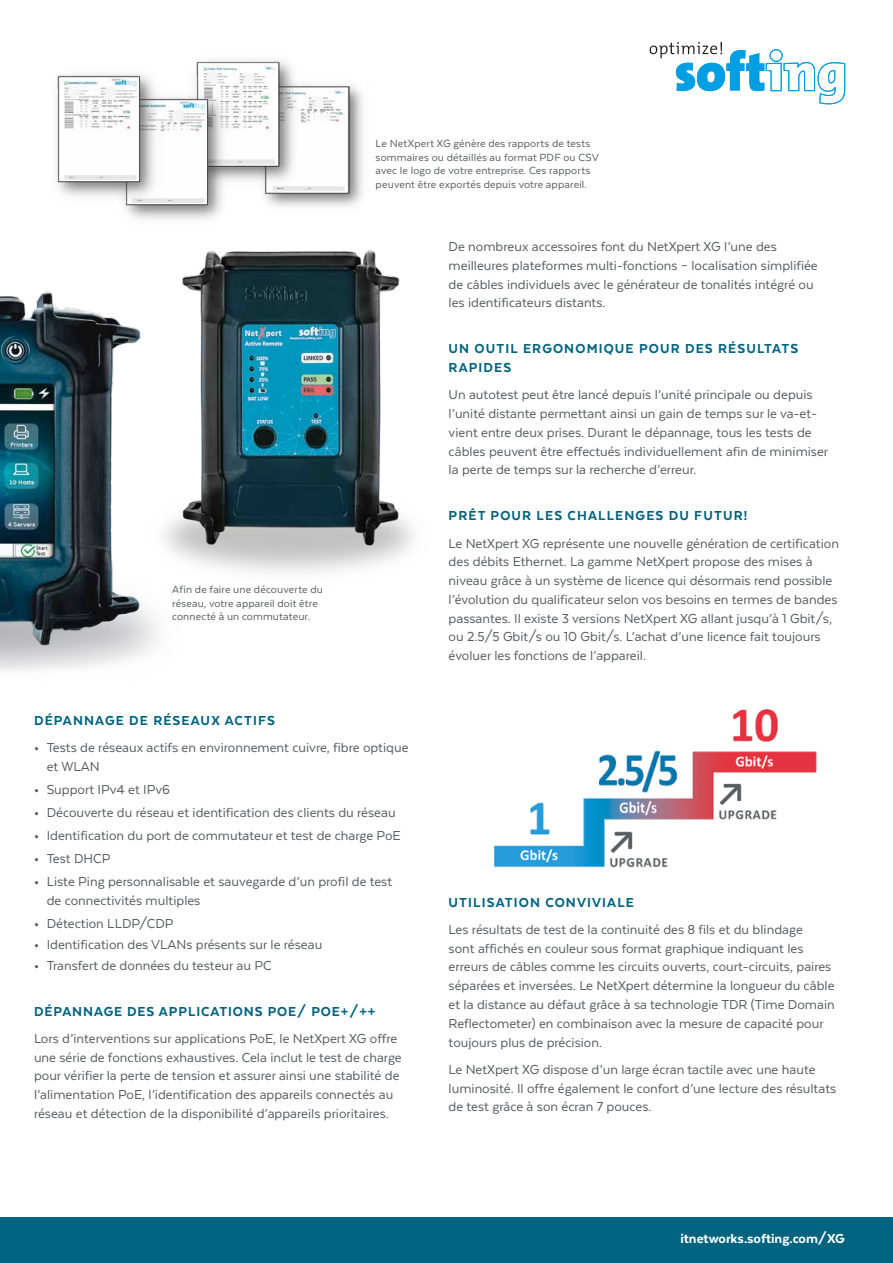
<style>
.page{position:relative;width:893px;height:1263px;background:#fff}
.page>*{position:absolute;margin:0;border:0;box-sizing:border-box;transform-origin:0 0}
.t1{font:15px/18.8px "Texta";color:#535d62}
.t2{font:800 15px/18.8px "Texta";letter-spacing:.075em;color:#006380}
.t3{font:800 15px "Texta";color:#fff}
.t4{font:12px/13.5px "Texta";letter-spacing:.015em;color:#535d62}
.s1{font-weight:900}
</style>
<div class="page">
<div style="left:0;top:1217px;width:893px;height:46px;background:#006380"></div>
<svg style="left:650px;top:42px;width:195px;height:62px"></svg>
<img style="left:263px;top:84px;width:100px;height:123px">
<img style="left:196px;top:59px;width:107px;height:131px">
<img style="left:125px;top:88px;width:107px;height:132px">
<img style="left:57px;top:74px;width:107px;height:132px">
<img style="left:494px;top:709px;width:323px;height:159px">
<img style="left:0;top:291px;width:157px;height:380px">
<img style="left:147px;top:250px;width:266px;height:358px">
<p class="t4" style="left:172px;top:582px;width:152px">Afin de faire une découverte du réseau, votre appareil doit être connecté à un commutateur.</p>
<p class="t4" style="left:376px;top:137px;width:225px">Le NetXpert XG génère des rapports de tests sommaires ou détaillés au format PDF ou CSV avec le logo de votre entreprise. Ces rapports peuvent être exportés depuis votre appareil.</p>
<p class="t1" style="left:449px;top:237px;width:371px">De nombreux accessoires font du NetXpert XG l’une des meilleures plateformes multi-fonctions – localisation simplifiée de câbles individuels avec le générateur de tonalités intégré ou les identificateurs distants.</p>
<p class="t2" style="left:449px;top:339px;width:351px">UN OUTIL ERGONOMIQUE POUR DES RÉSULTATS<br>RAPIDES</p>
<p class="t1" style="left:449px;top:385px;width:381px">Un autotest peut être lancé depuis l’unité principale ou depuis l’unité distante permettant ainsi un gain de temps sur le va-et&shy;vient entre deux prises. Durant le dépannage, tous les tests de câbles peuvent être effectués individuellement afin de minimiser la perte de temps sur la recherche d’erreur.</p>
<p class="t2" style="left:449px;top:506px;width:300px">PRÊT POUR LES CHALLENGES DU FUTUR!</p>
<p class="t1" style="left:449px;top:534px;width:392px">Le NetXpert XG représente une nouvelle génération de certification des débits Ethernet. La gamme NetXpert propose des mises à niveau grâce à un système de licence qui désormais rend possible l’évolution du qualificateur selon vos besoins en termes de bandes passantes. Il existe 3 versions NetXpert XG allant jusqu’à 1 Gbit/s, ou 2.5/5 Gbit/s ou 10 Gbit/s. L’achat d’une licence fait toujours évoluer les fonctions de l’appareil.</p>
<p class="t2" style="left:34px;top:711px;width:243px">DÉPANNAGE DE RÉSEAUX ACTIFS</p>
<p class="t1" style="left:47px;top:738px;width:363px;text-indent:-13px"><span class="s1">•</span> Tests de réseaux actifs en environnement cuivre, fibre optique et WLAN</p>
<p class="t1" style="left:34px;top:780px;width:137px"><span class="s1">•</span> Support IPv4 et IPv6</p>
<p class="t1" style="left:34px;top:803px;width:363px"><span class="s1">•</span> Découverte du réseau et identification des clients du réseau</p>
<p class="t1" style="left:34px;top:826px;width:368px"><span class="s1">•</span> Identification du port de commutateur et test de charge PoE</p>
<p class="t1" style="left:34px;top:849px;width:78px"><span class="s1">•</span> Test DHCP</p>
<p class="t1" style="left:47px;top:872px;width:347px;text-indent:-13px"><span class="s1">•</span> Liste Ping personnalisable et sauvegarde d’un profil de test de connectivités multiples</p>
<p class="t1" style="left:34px;top:914px;width:141px"><span class="s1">•</span> Détection LLDP/CDP</p>
<p class="t1" style="left:34px;top:935px;width:290px"><span class="s1">•</span> Identification des VLANs présents sur le réseau</p>
<p class="t1" style="left:34px;top:956px;width:239px"><span class="s1">•</span> Transfert de données du testeur au PC</p>
<p class="t2" style="left:34px;top:1001px;width:343px">DÉPANNAGE DES APPLICATIONS POE/ POE+/++</p>
<p class="t1" style="left:34px;top:1029px;width:369px">Lors d’interventions sur applications PoE, le NetXpert XG offre une série de fonctions exhaustives. Cela inclut le test de charge pour vérifier la perte de tension et assurer ainsi une stabilité de l’alimentation PoE, l’identification des appareils connectés au réseau et détection de la disponibilité d’appareils prioritaires.</p>
<p class="t2" style="left:449px;top:893px;width:187px">UTILISATION CONVIVIALE</p>
<p class="t1" style="left:449px;top:920px;width:388px">Les résultats de test de la continuité des 8 fils et du blindage<br>sont affichés en couleur sous format graphique indiquant les erreurs de câbles comme les circuits ouverts, court-circuits, paires séparées et inversées. Le NetXpert détermine la longueur du câble et la distance au défaut grâce à sa technologie TDR (Time Domain Reflectometer) en combinaison avec la mesure de capacité pour toujours plus de précision.</p>
<p class="t1" style="left:449px;top:1060px;width:389px">Le NetXpert XG dispose d’un large écran tactile avec une haute luminosité. Il offre également le confort d’une lecture des résultats de test grâce à son écran 7 pouces.</p>
<p class="t3" style="left:680px;top:1231px;width:166px">itnetworks.softing.com/XG</p>
</div>
